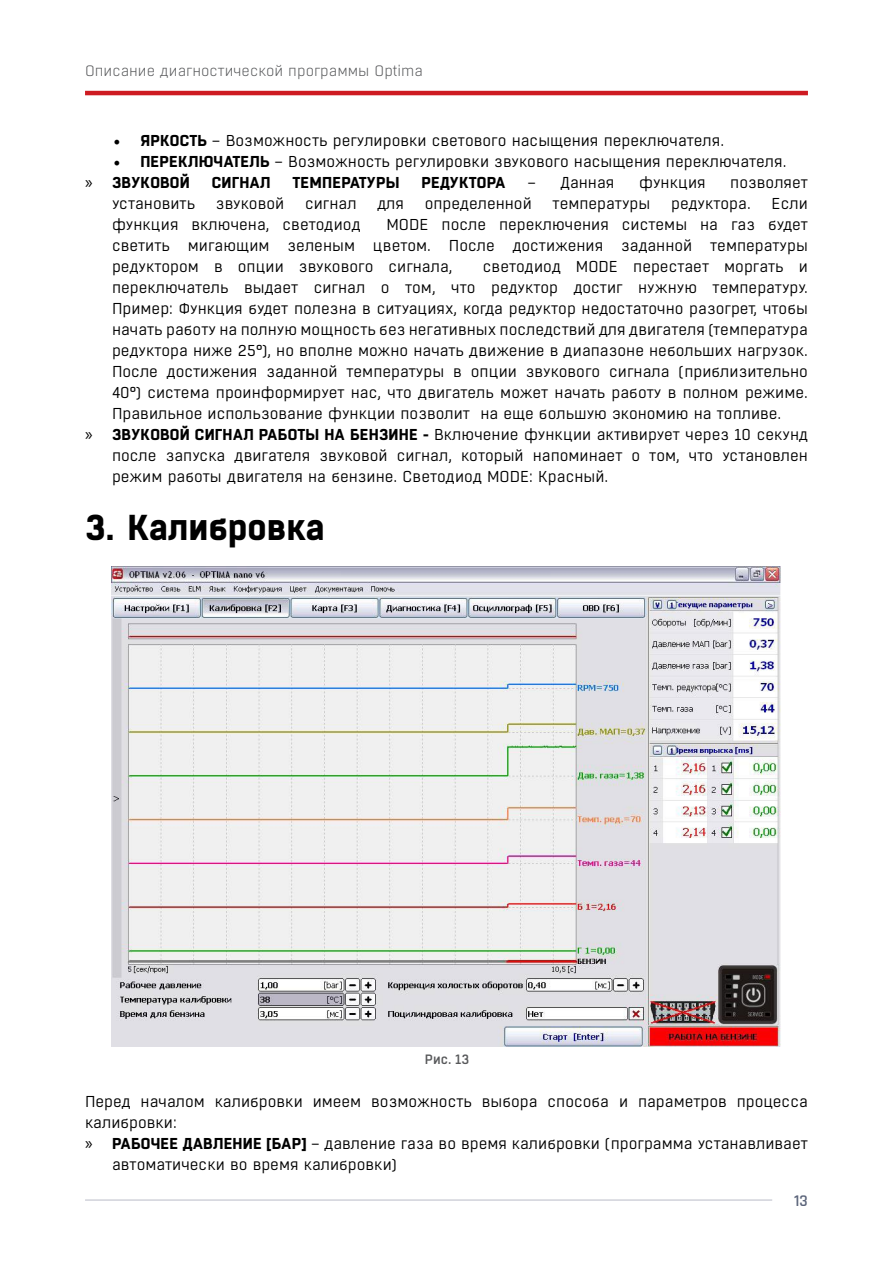
<style>
.page{position:relative;width:893px;height:1263px;background:#fff}
.page>*{position:absolute;margin:0;border:0;box-sizing:border-box;transform-origin:0 0}
.t1{font:700 36px "Boxed";color:#000}
.t2{font:600 16.5px "Rajdhani";color:#5b647a}
.t3{font:15.75px/21px "Boxed";color:#000}
.t4{font:700 15.75px "Boxed";letter-spacing:.01em;color:#000}
.t5{font:300 15px "Boxed";color:#58595b}
.t6{font:500 13.5px "Boxed";color:#58595b}
.s1{font-family:"Minion Pro";font-size:18px}
.s2{font-weight:700}
.s3{font-family:"Myriad Pro";font-size:18px}
</style>
<div class="page">
<hr style="left:85px;top:91px;width:723px;height:4px;background:#ce1b22">
<hr style="left:85px;top:1199px;width:687px;height:2px;background:#d1d2da">
<img style="left:112px;top:567px;width:669px;height:480px">
<p class="t5" style="left:85px;top:62px;width:339px">Описание диагностической программы Optima</p>
<p class="t3" style="left:113px;top:130px;width:612px"><span class="s1">•</span> <span class="s2">Яркость</span> – Возможность регулировки светового насыщения переключателя.</p>
<p class="t3" style="left:85px;top:151px;width:703px;text-indent:28px"><span class="s1">•</span> <span class="s2">Переключатель</span> – Возможность регулировки звукового насыщения переключателя. <span class="s3">»</span> <span class="s2">Звуковой</span></p>
<p class="t4" style="left:212px;top:172px;width:60px">сигнал</p>
<p class="t4" style="left:292px;top:172px;width:109px">температуры</p>
<p class="t4" style="left:421px;top:172px;width:86px">редуктора</p>
<p class="t3" style="left:527px;top:172px;width:89px">– Данная</p>
<p class="t3" style="left:639px;top:172px;width:68px">функция</p>
<p class="t3" style="left:730px;top:172px;width:79px">позволяет</p>
<p class="t3" style="left:112px;top:193px;width:85px">установить</p>
<p class="t3" style="left:216px;top:193px;width:70px">звуковой</p>
<p class="t3" style="left:305px;top:193px;width:53px">сигнал</p>
<p class="t3" style="left:377px;top:193px;width:28px">для</p>
<p class="t3" style="left:425px;top:193px;width:108px">определенной</p>
<p class="t3" style="left:553px;top:193px;width:99px">температуры</p>
<p class="t3" style="left:671px;top:193px;width:81px">редуктора.</p>
<p class="t3" style="left:772px;top:193px;width:38px">Если</p>
<p class="t3" style="left:112px;top:214px;width:250px">функция включена, светодиод</p>
<p class="t3" style="left:112px;top:214px;width:697px;text-align:justify;text-indent:274px">MODE после переключения системы на газ будет светить мигающим зеленым цветом. После достижения заданной температуры редуктором в опции звукового сигнала,</p>
<p class="t3" style="left:483px;top:256px;width:326px">светодиод MODE перестает моргать и</p>
<p class="t3" style="left:112px;top:277px;width:697px">переключатель выдает сигнал о том, что редуктор достиг нужную температуру.</p>
<p class="t3" style="left:112px;top:298px;width:697px">Пример: Функция будет полезна в ситуациях, когда редуктор недостаточно разогрет, чтобы</p>
<p class="t3" style="left:112px;top:319px;width:697px">начать работу на полную мощность без негативных последствий для двигателя (температура</p>
<p class="t3" style="left:112px;top:340px;width:697px">редуктора ниже 25°), но вполне можно начать движение в диапазоне небольших нагрузок.</p>
<p class="t3" style="left:112px;top:361px;width:697px">После достижения заданной температуры в опции звукового сигнала (приблизительно</p>
<p class="t3" style="left:112px;top:382px;width:697px">40°) система проинформирует нас, что двигатель может начать работу в полном режиме.</p>
<p class="t3" style="left:112px;top:403px;width:671px">Правильное использование функции позволит на еще большую экономию на топливе.</p>
<p class="t3" style="left:85px;top:424px;width:724px"><span class="s3">»</span> <span class="s2">Звуковой сигнал работы на бензине -</span> Включение функции активирует через 10 секунд</p>
<p class="t3" style="left:112px;top:445px;width:697px">после запуска двигателя звуковой сигнал, который напоминает о том, что установлен</p>
<p class="t3" style="left:112px;top:466px;width:498px">режим работы двигателя на бензине. Светодиод MODE: Красный.</p>
<h1 class="t1" style="left:85px;top:503px;width:241px">3. Калибровка</h1>
<p class="t6" style="left:425px;top:1050px;width:46px">Рис. 13</p>
<p class="t3" style="left:85px;top:1092px;width:724px">Перед началом калибровки имеем возможность выбора способа и параметров процесса</p>
<p class="t3" style="left:85px;top:1113px;width:93px">калибровки:</p>
<p class="t3" style="left:85px;top:1134px;width:724px"><span class="s3">»</span> <span class="s2">Рабочее давление [бар]</span> – давление газа во время калибровки (программа устанавливает</p>
<p class="t3" style="left:112px;top:1155px;width:286px">автоматически во время калибровки)</p>
<p class="t2" style="left:794px;top:1190px;width:15px">13</p>
</div>
